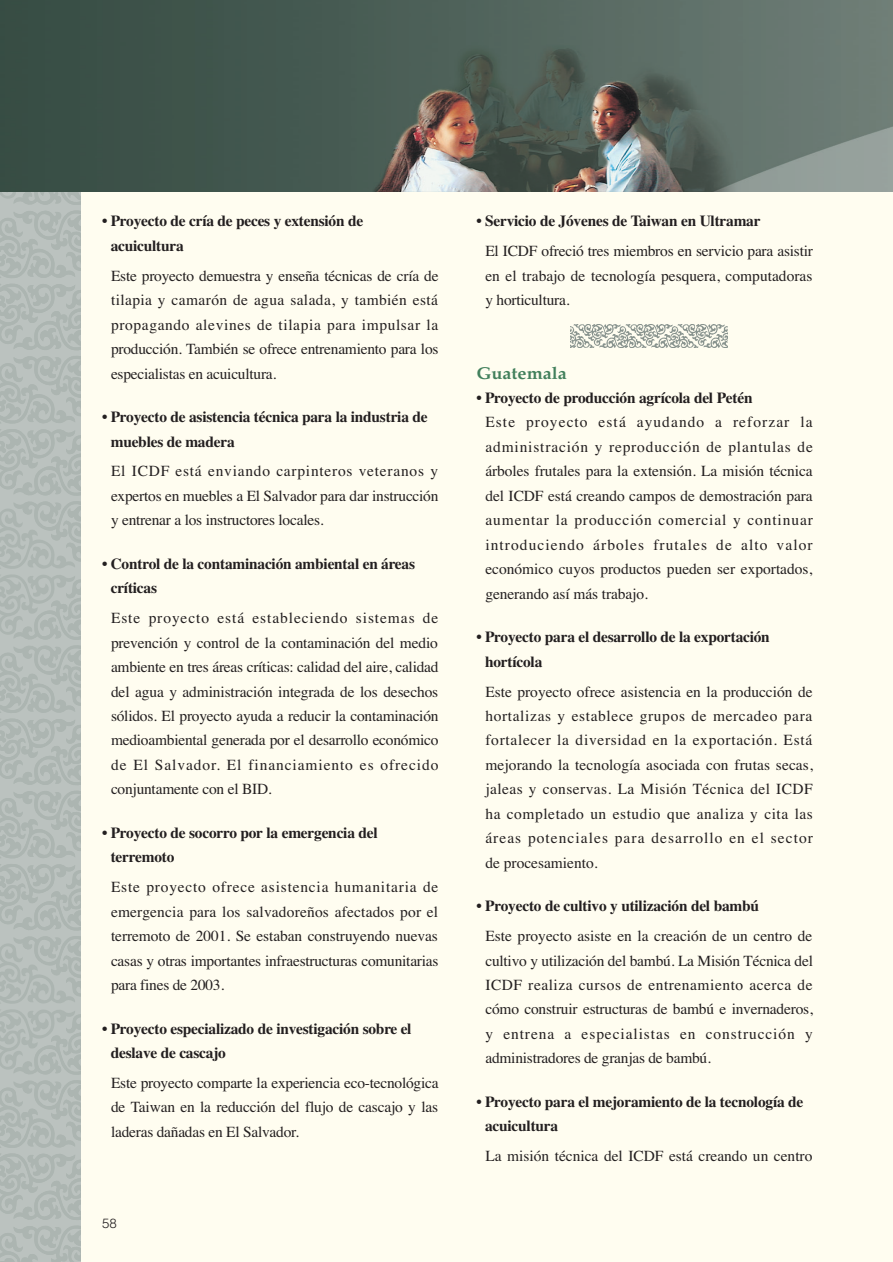
<style>
.page{position:relative;width:893px;height:1262px;background:#fff}
.page>*{position:absolute;margin:0;border:0;box-sizing:border-box;transform-origin:0 0}
.t1{font:700 17.1px "Palatino";color:#42805c;scale:1.05 1}
.t2{font:15.45px/24.5px "Times";letter-spacing:-.01em;color:#231f20;text-align:justify}
.t3{font:700 15.45px/24.5px "Times";letter-spacing:-.015em;color:#231f20}
.t4{font:300 13.35px "Helvetica";color:#231f20}
</style>
<div class="page">
<div style="left:0;top:0;width:892px;height:1261px;background:#fffdf0"></div>
<svg style="left:0;top:191px;width:81px;height:1070px;background:#b3bbb8"></svg>
<img style="left:571px;top:324px;width:156px;height:23px">
<img style="left:0;top:0;width:892px;height:191px">
<p class="t3" style="left:111px;top:210px;width:254px;text-indent:-9px">• Proyecto de cría de peces y extensión de acuicultura</p>
<p class="t2" style="left:111px;top:265px;width:329px">Este proyecto demuestra y enseña técnicas de cría de tilapia y camarón de agua salada, y también está propagando alevines de tilapia para impulsar la producción. También se ofrece entrenamiento para los especialistas en acuicultura.</p>
<p class="t3" style="left:111px;top:406px;width:318px;text-indent:-9px">• Proyecto de asistencia técnica para la industria de muebles de madera</p>
<p class="t2" style="left:111px;top:460px;width:329px">El ICDF está enviando carpinteros veteranos y expertos en muebles a El Salvador para dar instrucción y entrenar a los instructores locales.</p>
<p class="t3" style="left:111px;top:553px;width:306px;text-indent:-9px">• Control de la contaminación ambiental en áreas críticas</p>
<p class="t2" style="left:111px;top:607px;width:329px">Este proyecto está estableciendo sistemas de prevención y control de la contaminación del medio ambiente en tres áreas críticas: calidad del aire, calidad del agua y administración integrada de los desechos sólidos. El proyecto ayuda a reducir la contaminación medioambiental generada por el desarrollo económico de El Salvador. El financiamiento es ofrecido conjuntamente con el BID.</p>
<p class="t3" style="left:111px;top:822px;width:268px;text-indent:-9px">• Proyecto de socorro por la emergencia del terremoto</p>
<p class="t2" style="left:111px;top:876px;width:329px">Este proyecto ofrece asistencia humanitaria de emergencia para los salvadoreños afectados por el terremoto de 2001. Se estaban construyendo nuevas casas y otras importantes infraestructuras comunitarias para fines de 2003.</p>
<p class="t3" style="left:111px;top:1017px;width:302px;text-indent:-9px">• Proyecto especializado de investigación sobre el deslave de cascajo</p>
<p class="t2" style="left:111px;top:1071px;width:329px">Este proyecto comparte la experiencia eco-tecnológica de Taiwan en la reducción del flujo de cascajo y las laderas dañadas en El Salvador.</p>
<p class="t4" style="left:102px;top:1218px;width:16px">58</p>
<p class="t3" style="left:476px;top:210px;width:285px">• Servicio de Jóvenes de Taiwan en Ultramar</p>
<p class="t2" style="left:485px;top:240px;width:329px">El ICDF ofreció tres miembros en servicio para asistir en el trabajo de tecnología pesquera, computadoras y horticultura.</p>
<p class="t1" style="left:476px;top:366px;width:88px">Guatemala</p>
<p class="t3" style="left:476px;top:387px;width:277px">• Proyecto de producción agrícola del Petén</p>
<p class="t2" style="left:485px;top:411px;width:329px">Este proyecto está ayudando a reforzar la administración y reproducción de plantulas de árboles frutales para la extensión. La misión técnica del ICDF está creando campos de demostración para aumentar la producción comercial y continuar introduciendo árboles frutales de alto valor económico cuyos productos pueden ser exportados, generando así más trabajo.</p>
<p class="t3" style="left:485px;top:626px;width:286px;text-indent:-9px">• Proyecto para el desarrollo de la exportación hortícola</p>
<p class="t2" style="left:485px;top:680px;width:329px">Este proyecto ofrece asistencia en la producción de hortalizas y establece grupos de mercadeo para fortalecer la diversidad en la exportación. Está mejorando la tecnología asociada con frutas secas, jaleas y conservas. La Misión Técnica del ICDF ha completado un estudio que analiza y cita las áreas potenciales para desarrollo en el sector de procesamiento.</p>
<p class="t3" style="left:476px;top:895px;width:284px">• Proyecto de cultivo y utilización del bambú</p>
<p class="t2" style="left:485px;top:925px;width:329px">Este proyecto asiste en la creación de un centro de cultivo y utilización del bambú. La Misión Técnica del ICDF realiza cursos de entrenamiento acerca de cómo construir estructuras de bambú e invernaderos, y entrena a especialistas en construcción y administradores de granjas de bambú.</p>
<p class="t3" style="left:485px;top:1091px;width:320px;text-indent:-9px">• Proyecto para el mejoramiento de la tecnología de acuicultura</p>
<p class="t2" style="left:485px;top:1145px;width:328px">La misión técnica del ICDF está creando un centro</p>
</div>
